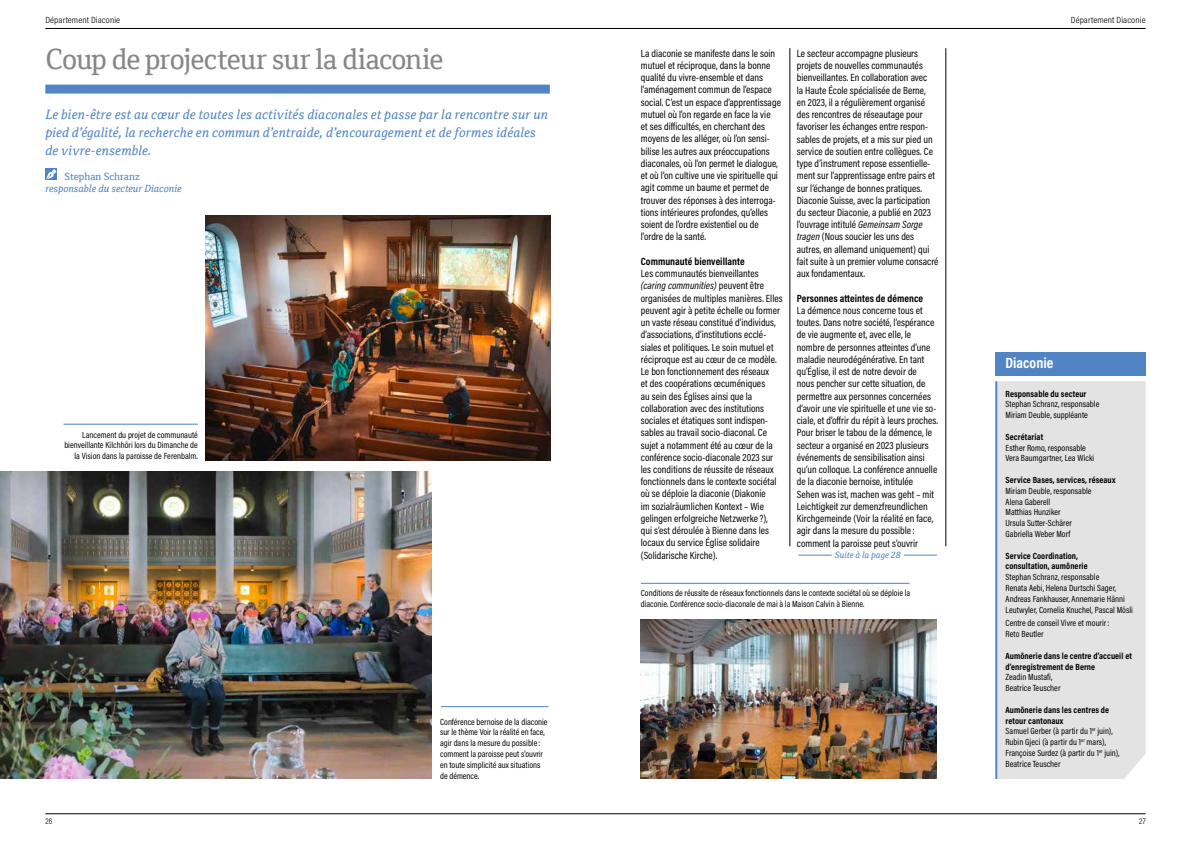
<style>
.page{position:relative;width:1191px;height:842px;background:#fff}
.page>*{position:absolute;margin:0;border:0;box-sizing:border-box;transform-origin:0 0}
.t1{font:28px "Cordale";letter-spacing:-.025em;color:#868786}
.t2{font:700 15px "Acumin Pro Cond";color:#fff}
.t3{font:italic 13px/18px "Cordale";letter-spacing:.005em;color:#5184c4}
.t4{font:10.5px/12.2px "Acumin Pro Cond";letter-spacing:.005em;color:#000}
.t5{font:700 10.5px "Acumin Pro Cond";letter-spacing:.005em;color:#000}
.t6{font:italic 10px "Cordale";color:#5184c4}
.t7{font:10px "Cordale";color:#5184c4}
.t8{font:9px/10.8px "Acumin Pro Cond";letter-spacing:.005em;color:#000}
.t9{font:700 9px/10.8px "Acumin Pro Cond";letter-spacing:.01em;color:#000}
.t10{font:300 9px "Acumin Pro Cond";letter-spacing:.01em;color:#000;scale:1.1 1}
.t11{font:italic 8.8px "Cordale";color:#5184c4}
.t12{font:300 8.5px "Acumin Pro Cond";color:#000}
.s1{font-style:italic}
.s2{font-weight:700}
</style>
<div class="page">
<hr style="left:45px;top:813px;width:1100px;height:1px;background:#000">
<hr style="left:45px;top:28px;width:1100px;height:1px;background:#000">
<div style="left:45px;top:85px;width:505px;height:9px;background:#5184c4"></div>
<div style="left:45px;top:169px;width:12px;height:11px;background:#5184c4"></div>
<svg style="left:46px;top:169px;width:10px;height:10px"></svg>
<div style="left:997px;top:381px;width:148px;height:398px;background:#e3e3e3"></div>
<div style="left:995px;top:352px;width:150px;height:23px;background:#5184c4"></div>
<hr style="left:995px;top:381px;width:2px;height:398px;background:#5184c4">
<img style="left:206px;top:216px;width:344px;height:245px">
<img style="left:0;top:472px;width:431px;height:306px">
<img style="left:640px;top:620px;width:296px;height:159px">
<hr style="left:789px;top:48px;width:1px;height:498px;background:#000">
<hr style="left:945px;top:48px;width:1px;height:498px;background:#000">
<hr style="left:641px;top:583px;width:268px;height:1px;background:#5184c4">
<hr style="left:63px;top:424px;width:135px;height:1px;background:#5184c4">
<hr style="left:441px;top:706px;width:107px;height:1px;background:#5184c4">
<hr style="left:798px;top:555px;width:33px;height:1px;background:#5184c4">
<hr style="left:903px;top:555px;width:34px;height:1px;background:#5184c4">
<p class="t10" style="left:45px;top:14px;width:70px">Département Diaconie</p>
<p class="t10" style="left:1070px;top:14px;width:70px">Département Diaconie</p>
<h1 class="t1" style="left:45px;top:43px;width:399px">Coup de projecteur sur la diaconie</h1>
<p class="t3" style="left:45px;top:105px;width:504px">Le bien-être est au cœur de toutes les activités diaconales et passe par la rencontre sur un pied d’égalité, la recherche en commun d’entraide, d’encouragement et de formes idéales de vivre-ensemble.</p>
<p class="t7" style="left:64px;top:171px;width:77px">Stephan Schranz</p>
<p class="t6" style="left:45px;top:183px;width:138px">responsable du secteur Diaconie</p>
<p class="t8" style="left:64px;top:429px;width:135px;text-align:right">Lancement du projet de communauté bienveillante Kilchhöri lors du Dimanche de la Vision dans la paroisse de Ferenbalm.</p>
<p class="t8" style="left:440px;top:716px;width:109px">Conférence bernoise de la diaconie sur le thème Voir la réalité en face, agir dans la mesure du possible : comment la paroisse peut s’ouvrir en toute simplicité aux situations de démence.</p>
<p class="t4" style="left:641px;top:47px;width:142px">La diaconie se manifeste dans le soin mutuel et réciproque, dans la bonne qualité du vivre-ensemble et dans l’aménagement commun de l’espace social. C’est un espace d’apprentissage mutuel où l’on regarde en face la vie<br>et ses difficultés, en cherchant des moyens de les alléger, où l’on sensi&shy;bilise les autres aux préoccupations diaconales, où l’on permet le dialogue, et où l’on cultive une vie spirituelle qui agit comme un baume et permet de trouver des réponses à des interroga&shy;tions intérieures profondes, qu’elles soient de l’ordre existentiel ou de l’ordre de la santé.</p>
<p class="t5" style="left:641px;top:254px;width:105px">Communauté bienveillante</p>
<p class="t4" style="left:641px;top:267px;width:143px">Les communautés bienveillantes <span class="s1">(caring communities)</span> peuvent être organisées de multiples manières. Elles peuvent agir à petite échelle ou former un vaste réseau constitué d’individus, d’associations, d’institutions ecclé&shy;siales et politiques. Le soin mutuel et réciproque est au cœur de ce modèle.<br>Le bon fonctionnement des réseaux<br>et des coopérations œcuméniques<br>au sein des Églises ainsi que la collaboration avec des institutions sociales et étatiques sont indispen&shy;sables au travail socio-diaconal. Ce sujet a notamment été au cœur de la conférence socio-diaconale 2023 sur les conditions de réussite de réseaux fonctionnels dans le contexte sociétal où se déploie la diaconie (Diakonie<br>im sozialräumlichen Kontext – Wie gelingen erfolgreiche Netzwerke ?),<br>qui s’est déroulée à Bienne dans les locaux du service Église solidaire (Solidarische Kirche).</p>
<p class="t4" style="left:797px;top:47px;width:143px">Le secteur accompagne plusieurs projets de nouvelles communautés bienveillantes. En collaboration avec<br>la Haute École spécialisée de Berne,<br>en 2023, il a régulièrement organisé des rencontres de réseautage pour favoriser les échanges entre respon&shy;sables de projets, et a mis sur pied un service de soutien entre collègues. Ce type d’instrument repose essentielle&shy;ment sur l’apprentissage entre pairs et sur l’échange de bonnes pratiques.<br>Diaconie Suisse, avec la participation du secteur Diaconie, a publié en 2023 l’ouvrage intitulé <span class="s1">Gemeinsam Sorge tragen</span> (Nous soucier les uns des autres, en allemand uniquement) qui fait suite à un premier volume consacré aux fondamentaux.</p>
<p class="t5" style="left:797px;top:291px;width:128px">Personnes atteintes de démence</p>
<p class="t4" style="left:797px;top:304px;width:143px">La démence nous concerne tous et toutes. Dans notre société, l’espérance de vie augmente et, avec elle, le nombre de personnes atteintes d’une maladie neurodégénérative. En tant qu’Église, il est de notre devoir de<br>nous pencher sur cette situation, de permettre aux personnes concernées d’avoir une vie spirituelle et une vie so&shy;ciale, et d’offrir du répit à leurs proches.<br>Pour briser le tabou de la démence, le secteur a organisé en 2023 plusieurs événements de sensibilisation ainsi qu’un colloque. La conférence annuelle de la diaconie bernoise, intitulée Sehen was ist, machen was geht – mit Leichtigkeit zur demenzfreundlichen Kirchgemeinde (Voir la réalité en face, agir dans la mesure du possible : comment la paroisse peut s’ouvrir</p>
<p class="t11" style="left:835px;top:550px;width:67px">Suite à la page 28</p>
<p class="t8" style="left:641px;top:588px;width:271px">Conditions de réussite de réseaux fonctionnels dans le contexte sociétal où se déploie la diaconie. Conférence socio-diaconale de mai à la Maison Calvin à Bienne.</p>
<h2 class="t2" style="left:1005px;top:353px;width:49px">Diaconie</h2>
<p class="t9" style="left:1005px;top:388px;width:82px">Responsable du secteur</p>
<p class="t8" style="left:1005px;top:399px;width:95px">Stephan Schranz, responsable<br>Miriam Deuble, suppléante</p>
<p class="t9" style="left:1005px;top:431px;width:39px">Secrétariat</p>
<p class="t8" style="left:1005px;top:442px;width:90px">Esther Romo, responsable<br>Vera Baumgartner, Lea Wicki</p>
<p class="t9" style="left:1005px;top:474px;width:111px">Service Bases, services, réseaux</p>
<p class="t8" style="left:1005px;top:485px;width:87px">Miriam Deuble, responsable<br>Alena Gaberell<br>Matthias Hunziker<br>Ursula Sutter-Schärer<br>Gabriella Weber Morf</p>
<p class="t9" style="left:1005px;top:550px;width:84px">Service Coordination, consultation, aumônerie</p>
<p class="t8" style="left:1005px;top:571px;width:129px">Stephan Schranz, responsable<br>Renata Aebi, Helena Durtschi Sager, Andreas Fankhauser, Annemarie Hänni Leutwyler, Cornelia Knuchel, Pascal Mösli</p>
<p class="t8" style="left:1005px;top:618px;width:105px">Centre de conseil Vivre et mourir:<br>Reto Beutler</p>
<p class="t9" style="left:1005px;top:650px;width:128px">Aumônerie dans le centre d’accueil et d’enregistrement de Berne</p>
<p class="t8" style="left:1005px;top:672px;width:56px">Zeadin Mustafi,<br>Beatrice Teuscher</p>
<p class="t8" style="left:1005px;top:704px;width:116px"><span class="s2">Aumônerie dans les centres de retour cantonaux<br></span>Samuel Gerber (à partir du 1<sup>er</sup> juin),<br>Rubin Gjeci (à partir du 1<sup>er</sup> mars),<br>Françoise Surdez (à partir du 1<sup>er</sup> juin),<br>Beatrice Teuscher</p>
<p class="t12" style="left:45px;top:816px;width:8px">26</p>
<p class="t12" style="left:1139px;top:816px;width:8px">27</p>
</div>
